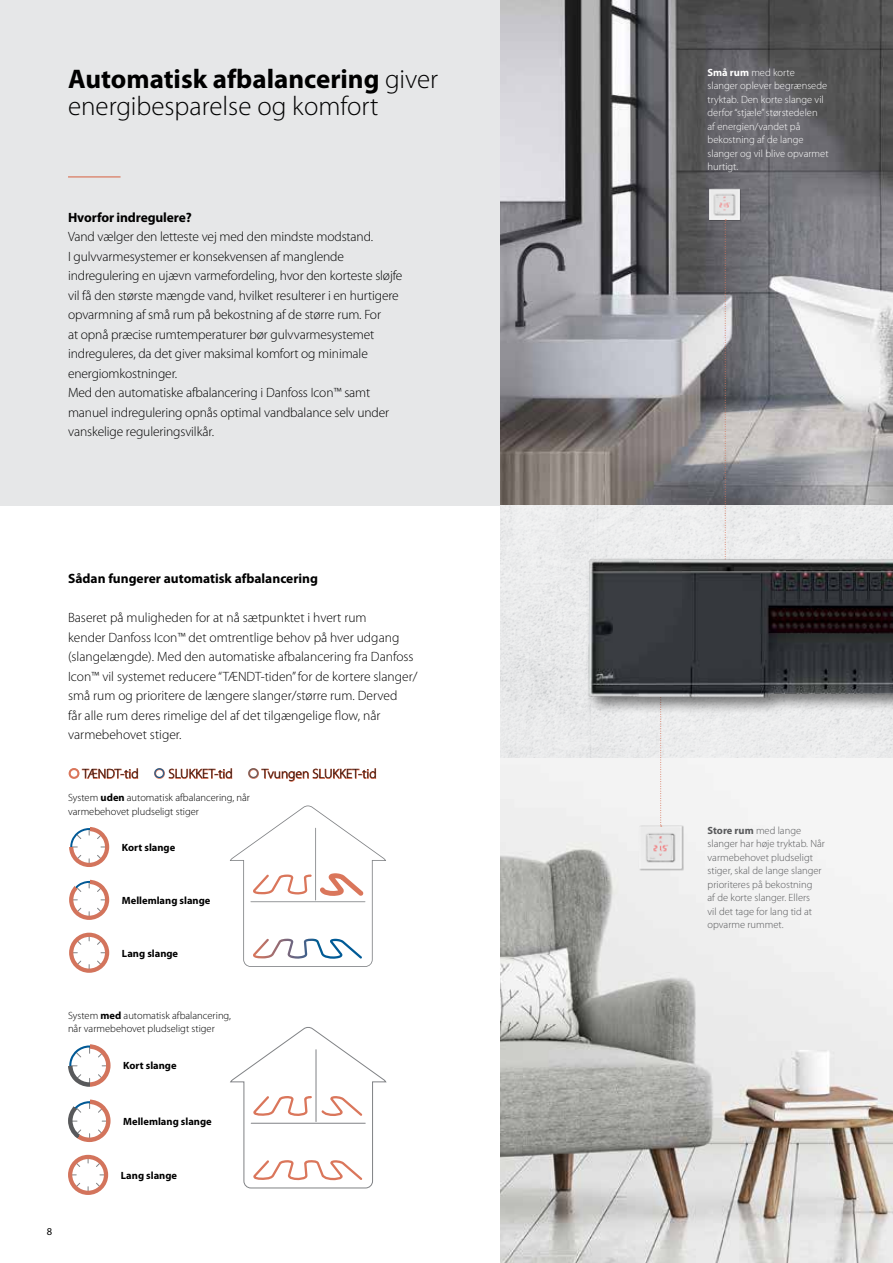
<style>
.page{position:relative;width:893px;height:1263px;background:#fff}
.page>*{position:absolute;margin:0;border:0;box-sizing:border-box;transform-origin:0 0}
.t1{font:300 27px/27px "Myriad Pro";color:#000}
.t2{font:300 13.5px/19.5px "Myriad Pro";letter-spacing:-.01em;color:#000}
.t3{font:700 13.5px "Myriad Pro";color:#000}
.t4{font:300 10.5px/13.5px "Myriad Pro";color:#58595b}
.t5{font:300 10.5px/13.5px "Myriad Pro";color:#fff}
.t6{font:300 10.5px/13.5px "Myriad Pro";color:#000}
.t7{font:700 10.5px "Myriad Pro";color:#000}
.t8{font:10.5px "Myriad Pro";color:#000}
.s1{font-weight:700}
.s2{color:#da765b}
.s3{color:#005a96}
.s4{color:#58595b}
</style>
<div class="page">
<div style="left:0;top:0;width:500px;height:505px;background:#e6e7e8"></div>
<hr style="left:68px;top:176px;width:53px;height:1px;background:#da765b">
<svg style="left:68px;top:768px;width:70px;height:11px"></svg>
<svg style="left:154px;top:768px;width:78px;height:11px"></svg>
<svg style="left:248px;top:768px;width:128px;height:14px"></svg>
<svg style="left:68px;top:1044px;width:43px;height:43px"></svg>
<svg style="left:68px;top:1099px;width:43px;height:43px"></svg>
<svg style="left:96px;top:1182px;width:6px;height:6px"></svg>
<svg style="left:96px;top:1161px;width:6px;height:6px"></svg>
<svg style="left:74px;top:1161px;width:7px;height:6px"></svg>
<svg style="left:74px;top:1182px;width:7px;height:6px"></svg>
<div style="left:68px;top:1155px;width:40px;height:40px;border:4px solid #d3745c;border-radius:50%"></div>
<svg style="left:230px;top:1027px;width:157px;height:162px"></svg>
<svg style="left:69px;top:827px;width:40px;height:40px"></svg>
<svg style="left:69px;top:880px;width:40px;height:40px"></svg>
<svg style="left:97px;top:960px;width:6px;height:6px"></svg>
<svg style="left:97px;top:939px;width:6px;height:6px"></svg>
<svg style="left:76px;top:939px;width:6px;height:6px"></svg>
<svg style="left:76px;top:960px;width:6px;height:6px"></svg>
<div style="left:69px;top:933px;width:40px;height:40px;border:4px solid #d3745c;border-radius:50%"></div>
<svg style="left:230px;top:805px;width:156px;height:162px"></svg>
<img style="left:500px;top:0;width:393px;height:758px">
<div style="left:709px;top:189px;width:33px;height:32px;background:#5d5c61"></div>
<img style="left:709px;top:189px;width:31px;height:31px">
<svg style="left:500px;top:758px;width:393px;height:505px"></svg>
<div style="left:639px;top:826px;width:45px;height:45px;background:#bdbdbd"></div>
<img style="left:639px;top:826px;width:43px;height:43px">
<svg style="left:725px;top:220px;width:1px;height:336px"></svg>
<svg style="left:660px;top:715px;width:2px;height:112px"></svg>
<div style="left:585px;top:556px;width:308px;height:159px;background:#000;opacity:.5"></div>
<img style="left:587px;top:557px;width:306px;height:141px">
<h1 class="t1" style="left:68px;top:66px;width:372px"><span class="s1">Automatisk afbalancering</span> giver energibesparelse og komfort</h1>
<p class="t3" style="left:68px;top:210px;width:125px">Hvorfor indregulere?</p>
<p class="t2" style="left:68px;top:227px;width:336px">Vand vælger den letteste vej med den mindste modstand.<br>I gulvvarmesystemer er konsekvensen af manglende indregulering en ujævn varmefordeling, hvor den korteste sløjfe vil få den største mængde vand, hvilket resulterer i en hurtigere opvarmning af små rum på bekostning af de større rum. For<br>at opnå præcise rumtemperaturer bør gulvvarmesystemet indreguleres, da det giver maksimal komfort og minimale energiomkostninger.<br>Med den automatiske afbalancering i Danfoss Icon™ samt manuel indregulering opnås optimal vandbalance selv under vanskelige reguleringsvilkår.</p>
<p class="t3" style="left:68px;top:571px;width:252px">Sådan fungerer automatisk afbalancering</p>
<p class="t2" style="left:68px;top:608px;width:351px">Baseret på muligheden for at nå sætpunktet i hvert rum<br>kender Danfoss Icon™ det omtrentlige behov på hver udgang (slangelængde). Med den automatiske afbalancering fra Danfoss Icon™ vil systemet reducere “TÆNDT-tiden” for de kortere slanger/ små rum og prioritere de længere slanger/større rum. Derved<br>får alle rum deres rimelige del af det tilgængelige flow, når varmebehovet stiger.</p>
<p class="t2" style="left:68px;top:764px;width:310px"><span class="s2">○</span> TÆNDT-tid <span class="s3">○</span> SLUKKET-tid <span class="s4">○</span> Tvungen SLUKKET-tid</p>
<p class="t6" style="left:68px;top:791px;width:184px">System <span class="s1">uden</span> automatisk afbalancering, når varmebehovet pludseligt stiger</p>
<p class="t7" style="left:122px;top:841px;width:55px">Kort slange</p>
<p class="t7" style="left:122px;top:894px;width:90px">Mellemlang slange</p>
<p class="t7" style="left:122px;top:947px;width:58px">Lang slange</p>
<p class="t6" style="left:68px;top:1009px;width:164px">System <span class="s1">med</span> automatisk afbalancering, når varmebehovet pludseligt stiger</p>
<p class="t7" style="left:123px;top:1060px;width:55px">Kort slange</p>
<p class="t7" style="left:123px;top:1115px;width:90px">Mellemlang slange</p>
<p class="t7" style="left:121px;top:1169px;width:58px">Lang slange</p>
<p class="t8" style="left:47px;top:1225px;width:7px">8</p>
<p class="t5" style="left:707px;top:66px;width:123px"><span class="s1">Små rum</span> med korte<br>slanger oplever begrænsede tryktab. Den korte slange vil derfor “stjæle” størstedelen<br>af energien/vandet på bekostning af de lange slanger og vil blive opvarmet hurtigt.</p>
<p class="t4" style="left:707px;top:824px;width:119px"><span class="s1">Store rum</span> med lange slanger har høje tryktab. Når varmebehovet pludseligt stiger, skal de lange slanger prioriteres på bekostning<br>af de korte slanger. Ellers<br>vil det tage for lang tid at opvarme rummet.</p>
</div>
